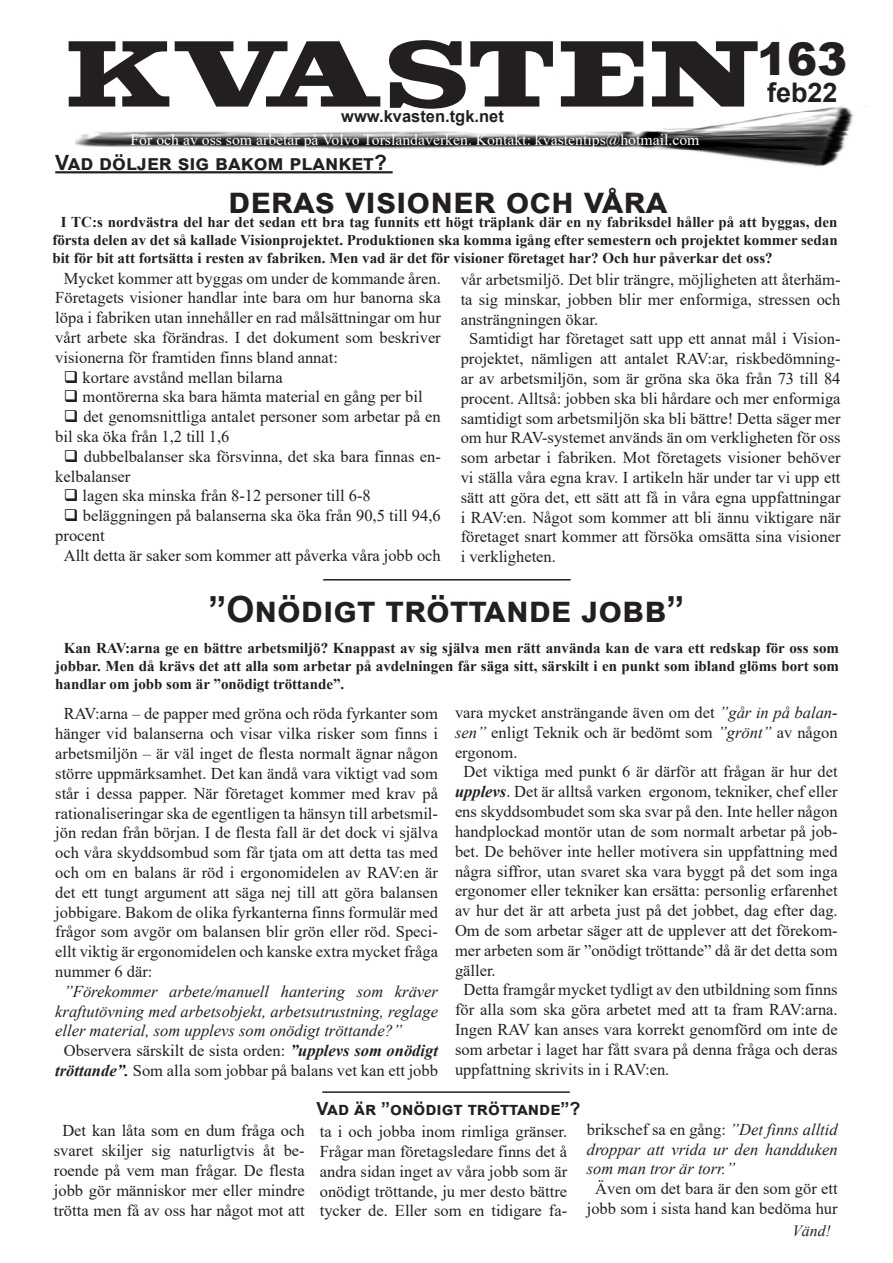
<style>
.page{position:relative;width:893px;height:1263px;background:#fff}
.page>*{position:absolute;margin:0;border:0;box-sizing:border-box;transform-origin:0 0}
.Rubrik{font:900 45px "Arial";color:#231f20}
.Rubrik-2{font:700 36px "Arial";color:#231f20}
.Rubrik-3{font:700 27px "Arial";color:#231f20}
.Rubrik-4{font:700 21px "Arial";color:#231f20}
.Mellanrubrik{font:700 18px "Arial";color:#231f20}
.Brödtext{font:16.5px/19.8px "Times New Roman";color:#231f20;text-align:justify}
.Brödtext-2{font:italic 16.5px/19.8px "Times New Roman";color:#231f20;text-align:justify}
.t1{font:700 16.5px "Arial";color:#231f20}
.t2{font:15.75px "Times New Roman";color:#fff}
.t3{font:italic 15.75px "Times New Roman";color:#231f20}
.Ingress{font:700 15px/18px "Times New Roman";color:#231f20;text-align:justify}
.s1{font-weight:700;font-style:italic}
.s2{font-style:italic}
.s3{font-style:normal}
</style>
<div class="page">
<img style="left:75px;top:102px;width:791px;height:65px">
<svg style="left:561px;top:41px;width:82px;height:66px"></svg>
<svg style="left:652px;top:41px;width:106px;height:66px"></svg>
<svg style="left:175px;top:41px;width:205px;height:66px"></svg>
<svg style="left:389px;top:40px;width:164px;height:69px"></svg>
<svg style="left:69px;top:41px;width:100px;height:66px"></svg>
<hr style="left:55px;top:171px;width:338px;height:2px;background:#231f20">
<hr style="left:323px;top:579px;width:248px;height:1px;background:#231f20">
<hr style="left:322px;top:1091px;width:248px;height:2px;background:#231f20">
<p class="t1" style="left:341px;top:105px;width:164px">www.kvasten.tgk.net</p>
<p class="t2" style="left:131px;top:129px;width:570px">För och av oss som arbetar på Volvo Torslandaverken. Kontakt: kvastentips@hotmail.com</p>
<p class="Rubrik-4" style="left:55px;top:148px;width:333px">Vad döljer sig bakom planket?</p>
<p class="Rubrik-2" style="left:228px;top:175px;width:441px">deras visioner och våra</p>
<p class="Rubrik" style="left:757px;top:26px;width:92px">163</p>
<p class="Rubrik-3" style="left:767px;top:73px;width:72px">feb22</p>
<p class="Ingress" style="left:52px;top:213px;width:787px;text-indent:9px">I TC:s nordvästra del har det sedan ett bra tag funnits ett högt träplank där en ny fabriksdel håller på att byggas, den första delen av det så kallade Visionprojektet. Produktionen ska komma igång efter semestern och projektet kommer sedan bit för bit att fortsätta i resten av fabriken. Men vad är det för visioner företaget har? Och hur påverkar det oss?</p>
<p class="Brödtext" style="left:55px;top:268px;width:387px;text-indent:9px">Mycket kommer att byggas om under de kommande åren.<br>Företagets visioner handlar inte bara om hur banorna ska löpa i fabriken utan innehåller en rad målsättningar om hur vårt arbete ska förändras. I det dokument som beskriver visionerna för framtiden finns bland annat:</p>
<p class="Brödtext" style="left:64px;top:367px;width:221px">❑ kortare avstånd mellan bilarna</p>
<p class="Brödtext" style="left:64px;top:386px;width:360px">❑ montörerna ska bara hämta material en gång per bil</p>
<p class="Brödtext" style="left:55px;top:406px;width:387px;text-indent:9px">❑ det genomsnittliga antalet personer som arbetar på en bil ska öka från 1,2 till 1,6</p>
<p class="Brödtext" style="left:55px;top:446px;width:387px;text-indent:9px">❑ dubbelbalanser ska försvinna, det ska bara finnas en&shy;kelbalanser</p>
<p class="Brödtext" style="left:64px;top:485px;width:309px">❑ lagen ska minska från 8-12 personer till 6-8</p>
<p class="Brödtext" style="left:55px;top:505px;width:387px;text-indent:9px">❑ beläggningen på balanserna ska öka från 90,5 till 94,6 procent</p>
<p class="Brödtext" style="left:64px;top:545px;width:379px">Allt detta är saker som kommer att påverka våra jobb och</p>
<p class="Brödtext" style="left:461px;top:269px;width:381px">vår arbetsmiljö. Det blir trängre, möjligheten att återhäm&shy;ta sig minskar, jobben blir mer enformiga, stressen och ansträngningen ökar.</p>
<p class="Brödtext" style="left:461px;top:328px;width:381px;text-indent:9px">Samtidigt har företaget satt upp ett annat mål i Vision&shy;projektet, nämligen att antalet RAV:ar, riskbedömning&shy;ar av arbetsmiljön, som är gröna ska öka från 73 till 84 procent. Alltså: jobben ska bli hårdare och mer enformiga samtidigt som arbetsmiljön ska bli bättre! Detta säger mer om hur RAV-systemet används än om verkligheten för oss som arbetar i fabriken. Mot företagets visioner behöver vi ställa våra egna krav. I artikeln här under tar vi upp ett sätt att göra det, ett sätt att få in våra egna uppfattningar i RAV:en. Något som kommer att bli ännu viktigare när företaget snart kommer att försöka omsätta sina visioner i verkligheten.</p>
<p class="Rubrik-2" style="left:208px;top:583px;width:478px">”Onödigt tröttande jobb”</p>
<p class="Ingress" style="left:55px;top:638px;width:785px;text-indent:9px">Kan RAV:arna ge en bättre arbetsmiljö? Knappast av sig själva men rätt använda kan de vara ett redskap för oss som jobbar. Men då krävs det att alla som arbetar på avdelningen får säga sitt, särskilt i en punkt som ibland glöms bort som handlar om jobb som är ”onödigt tröttande”.</p>
<p class="Brödtext" style="left:55px;top:703px;width:384px;text-indent:9px">RAV:arna – de papper med gröna och röda fyrkanter som hänger vid balanserna och visar vilka risker som finns i arbetsmiljön – är väl inget de flesta normalt ägnar någon större uppmärksamhet. Det kan ändå vara viktigt vad som står i dessa papper. När företaget kommer med krav på rationaliseringar ska de egentligen ta hänsyn till arbetsmil&shy;jön redan från början. I de flesta fall är det dock vi själva och våra skyddsombud som får tjata om att detta tas med och om en balans är röd i ergonomidelen av RAV:en är det ett tungt argument att säga nej till att göra balansen jobbigare. Bakom de olika fyrkanterna finns formulär med frågor som avgör om balansen blir grön eller röd. Speci&shy;ellt viktig är ergonomidelen och kanske extra mycket fråga nummer 6 där:</p>
<p class="Brödtext-2" style="left:55px;top:981px;width:384px;text-indent:9px">”Förekommer arbete/manuell hantering som kräver kraftutövning med arbetsobjekt, arbetsutrustning, reglage eller material, som upplevs som onödigt tröttande?”</p>
<p class="Brödtext" style="left:55px;top:1040px;width:384px;text-align:center">Observera särskilt de sista orden: <span class="s1">”upplevs som onödigt tröttande”.</span> Som alla som jobbar på balans vet kan ett jobb</p>
<p class="Brödtext" style="left:455px;top:702px;width:384px">vara mycket ansträngande även om det <span class="s2">”går in på balan&shy;sen”</span> enligt Teknik och är bedömt som <span class="s2">”grönt”</span> av någon ergonom.</p>
<p class="Brödtext" style="left:455px;top:761px;width:384px;text-indent:9px">Det viktiga med punkt 6 är därför att frågan är hur det <span class="s1">upplevs</span>. Det är alltså varken ergonom, tekniker, chef eller ens skyddsombudet som ska svar på den. Inte heller någon handplockad montör utan de som normalt arbetar på job&shy;bet. De behöver inte heller motivera sin uppfattning med några siffror, utan svaret ska vara byggt på det som inga ergonomer eller tekniker kan ersätta: personlig erfarenhet av hur det är att arbeta just på det jobbet, dag efter dag.<br>Om de som arbetar säger att de upplever att det förekom&shy;mer arbeten som är ”onödigt tröttande” då är det detta som gäller.</p>
<p class="Brödtext" style="left:455px;top:979px;width:384px;text-indent:9px">Detta framgår mycket tydligt av den utbildning som finns för alla som ska göra arbetet med att ta fram RAV:arna.<br>Ingen RAV kan anses vara korrekt genomförd om inte de som arbetar i laget har fått svara på denna fråga och deras uppfattning skrivits in i RAV:en.</p>
<p class="Mellanrubrik" style="left:317px;top:1095px;width:265px">Vad är ”onödigt tröttande”?</p>
<p class="Brödtext" style="left:54px;top:1120px;width:252px;text-align:center">Det kan låta som en dum fråga och svaret skiljer sig naturligtvis åt be&shy;roende på vem man frågar. De flesta jobb gör människor mer eller mindre trötta men få av oss har något mot att</p>
<p class="Brödtext" style="left:320px;top:1121px;width:249px">ta i och jobba inom rimliga gränser.<br>Frågar man företagsledare finns det å andra sidan inget av våra jobb som är onödigt tröttande, ju mer desto bättre tycker de. Eller som en tidigare fa-</p>
<p class="Brödtext-2" style="left:587px;top:1119px;width:252px"><span class="s3">brikschef sa en gång:</span> ”Det finns alltid droppar att vrida ur den handduken som man tror är torr.”</p>
<p class="Brödtext" style="left:587px;top:1178px;width:252px;text-align:center">Även om det bara är den som gör ett jobb som i sista hand kan bedöma hur</p>
<p class="t3" style="left:792px;top:1220px;width:40px">Vänd!</p>
</div>
